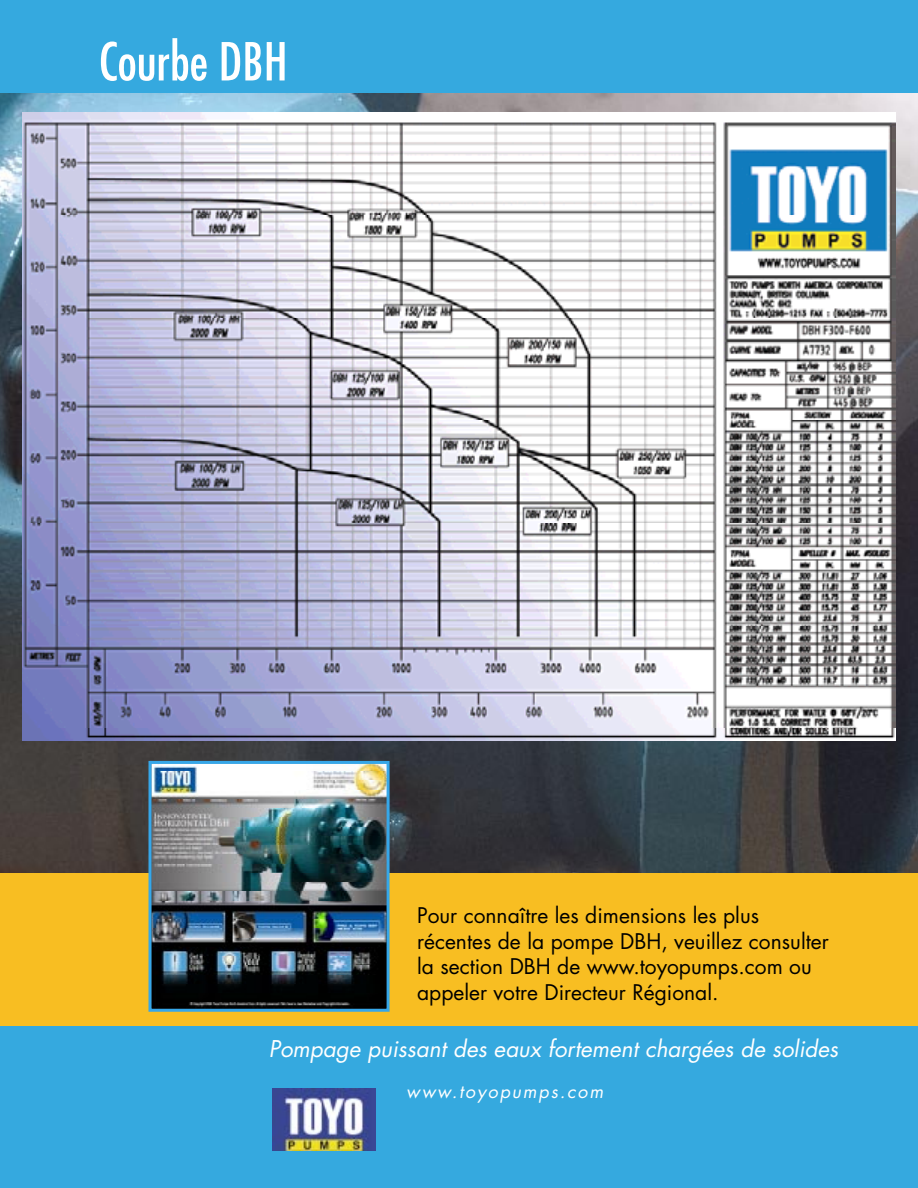
<style>
.page{position:relative;width:918px;height:1188px;background:#fff}
.page>*{position:absolute;margin:0;border:0;box-sizing:border-box;transform-origin:0 0}
.t1{font:condensed 51px "Futura";color:#fff}
.t2{font:italic 22.5px "Futura";color:#fff}
.t3{font:21px/25.5px "Futura";color:#000}
.t4{font:italic 18px "Futura";letter-spacing:.1em;color:#fff}
</style>
<div class="page">
<img style="left:0;top:93px;width:918px;height:780px">
<div style="left:0;top:1020px;width:918px;height:168px;background:#35a9df"></div>
<img style="left:272px;top:1088px;width:103px;height:62px">
<div style="left:0;top:0;width:918px;height:93px;background:#35a9df"></div>
<div style="left:0;top:873px;width:918px;height:153px;background:#f8be22"></div>
<img style="left:22px;top:113px;width:874px;height:628px">
<img style="left:152px;top:765px;width:234px;height:243px">
<div style="left:148px;top:761px;width:242px;height:251px;border:3px solid #36a7e9"></div>
<p class="t1" style="left:99px;top:31px;width:190px">Courbe DBH</p>
<p class="t3" style="left:417px;top:903px;width:413px">Pour connaître les dimensions les plus récentes de la pompe DBH, veuillez consulter la section DBH de www.toyopumps.com ou appeler votre Directeur Régional.</p>
<p class="t2" style="left:269px;top:1034px;width:571px">Pompage puissant des eaux fortement chargées de solides</p>
<p class="t4" style="left:406px;top:1080px;width:198px">www.toyopumps.com</p>
</div>
